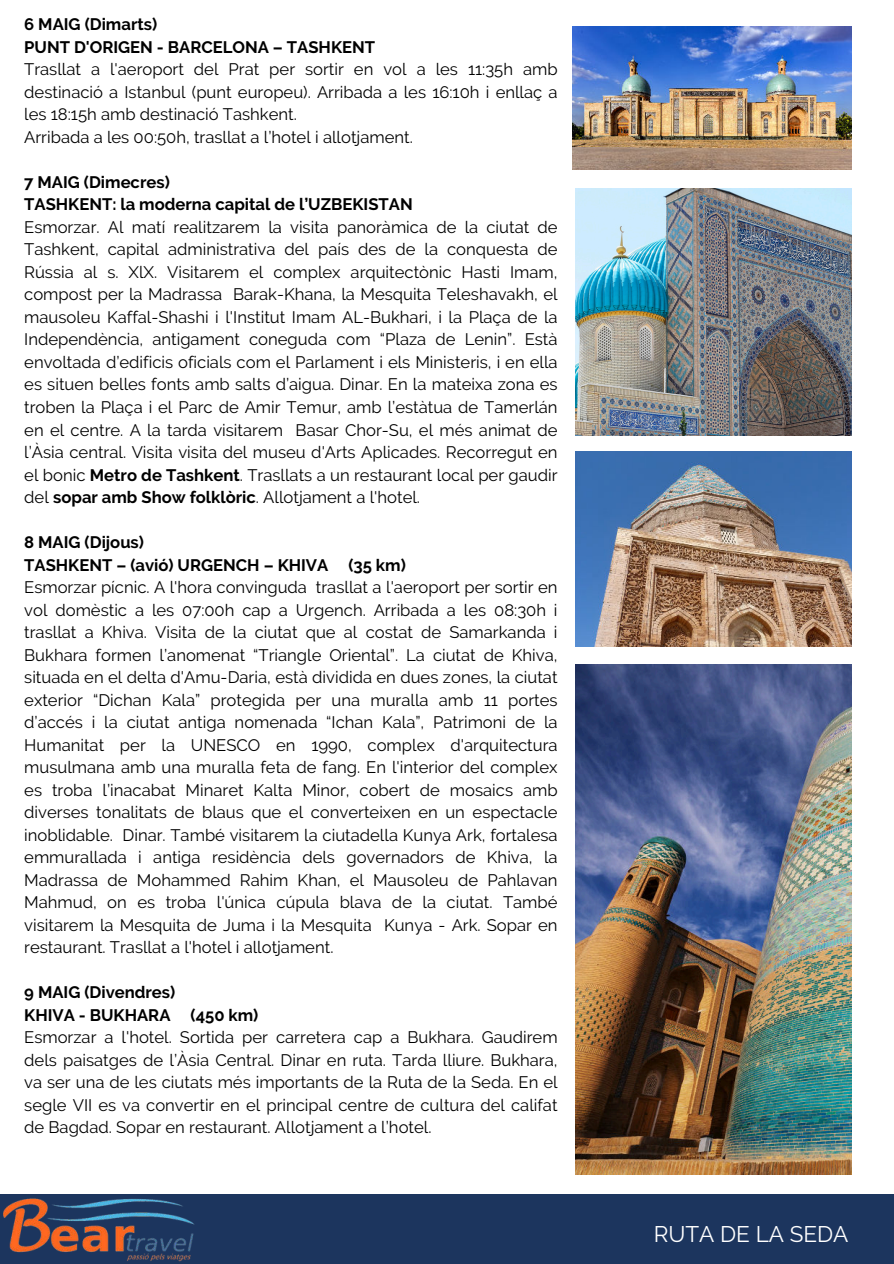
<style>
.page{position:relative;width:894px;height:1264px;background:#fff}
.page>*{position:absolute;margin:0;border:0;box-sizing:border-box;transform-origin:0 0}
.t1{font:22.5px "Raleway";color:#fff}
.t2{font:16.65px/22.5px "Raleway";color:#000;text-align:justify}
.t3{font:700 16.65px/22.5px "Raleway";color:#000}
.s1{font-weight:700}
</style>
<div class="page">
<div style="left:0;top:1193px;width:893px;height:70px;background:#1c355e"></div>
<img style="left:575px;top:189px;width:276px;height:247px">
<img style="left:575px;top:664px;width:276px;height:510px">
<img style="left:572px;top:27px;width:279px;height:142px">
<img style="left:575px;top:452px;width:276px;height:194px">
<img style="left:0;top:1193px;width:201px;height:69px">
<p class="t3" style="left:24px;top:13px;width:352px">6 MAIG (Dimarts)<br>PUNT D'ORIGEN - BARCELONA – TASHKENT</p>
<p class="t2" style="left:24px;top:58px;width:534px;text-align:left">Trasllat a l'aeroport del Prat per sortir en vol a les 11:35h amb destinació a Istanbul (punt europeu). Arribada a les 16:10h i enllaç a les 18:15h amb destinació Tashkent.<br>Arribada a les 00:50h, trasllat a l’hotel i allotjament.</p>
<p class="t3" style="left:24px;top:171px;width:390px">7 MAIG (Dimecres)<br>TASHKENT: la moderna capital de l’UZBEKISTAN</p>
<p class="t2" style="left:24px;top:216px;width:534px">Esmorzar. Al matí realitzarem la visita panoràmica de la ciutat de Tashkent, capital administrativa del país des de la conquesta de Rússia al s. XlX. Visitarem el complex arquitectònic Hasti Imam, compost per la Madrassa Barak-Khana, la Mesquita Teleshavakh, el mausoleu Kaffal-Shashi i l'Institut Imam AL-Bukhari, i la Plaça de la Independència, antigament coneguda com “Plaza de Lenin”. Està envoltada d’edificis oficials com el Parlament i els Ministeris, i en ella es situen belles fonts amb salts d’aigua. Dinar. En la mateixa zona es troben la Plaça i el Parc de Amir Temur, amb l’estàtua de Tamerlán en el centre. A la tarda visitarem Basar Chor-Su, el més animat de l’Àsia central. Visita visita del museu d'Arts Aplicades. Recorregut en el bonic <span class="s1">Metro de Tashkent</span>. Trasllats a un restaurant local per gaudir del <span class="s1">sopar amb Show folklòric</span>. Allotjament a l'hotel.</p>
<p class="t3" style="left:24px;top:531px;width:383px">8 MAIG (Dijous)<br>TASHKENT – (avió) URGENCH – KHIVA (35 km)</p>
<p class="t2" style="left:24px;top:576px;width:534px">Esmorzar pícnic. A l'hora convinguda trasllat a l'aeroport per sortir en vol domèstic a les 07:00h cap a Urgench. Arribada a les 08:30h i trasllat a Khiva. Visita de la ciutat que al costat de Samarkanda i Bukhara formen l’anomenat “Triangle Oriental”. La ciutat de Khiva, situada en el delta d'Amu-Daria, està dividida en dues zones, la ciutat exterior “Dichan Kala” protegida per una muralla amb 11 portes d’accés i la ciutat antiga nomenada “Ichan Kala”, Patrimoni de la Humanitat per la UNESCO en 1990, complex d'arquitectura musulmana amb una muralla feta de fang. En l'interior del complex es troba l’inacabat Minaret Kalta Minor, cobert de mosaics amb diverses tonalitats de blaus que el converteixen en un espectacle inoblidable. Dinar. També visitarem la ciutadella Kunya Ark, fortalesa emmurallada i antiga residència dels governadors de Khiva, la Madrassa de Mohammed Rahim Khan, el Mausoleu de Pahlavan Mahmud, on es troba l'única cúpula blava de la ciutat. També visitarem la Mesquita de Juma i la Mesquita Kunya - Ark. Sopar en restaurant. Trasllat a l'hotel i allotjament.</p>
<p class="t3" style="left:24px;top:981px;width:236px">9 MAIG (Divendres)<br>KHIVA - BUKHARA (450 km)</p>
<p class="t2" style="left:24px;top:1026px;width:534px">Esmorzar a l'hotel. Sortida per carretera cap a Bukhara. Gaudirem dels paisatges de l’Àsia Central. Dinar en ruta. Tarda lliure. Bukhara, va ser una de les ciutats més importants de la Ruta de la Seda. En el segle VII es va convertir en el principal centre de cultura del califat de Bagdad. Sopar en restaurant. Allotjament a l’hotel.</p>
<h1 class="t1" style="left:653px;top:1221px;width:196px">RUTA DE LA SEDA</h1>
</div>
